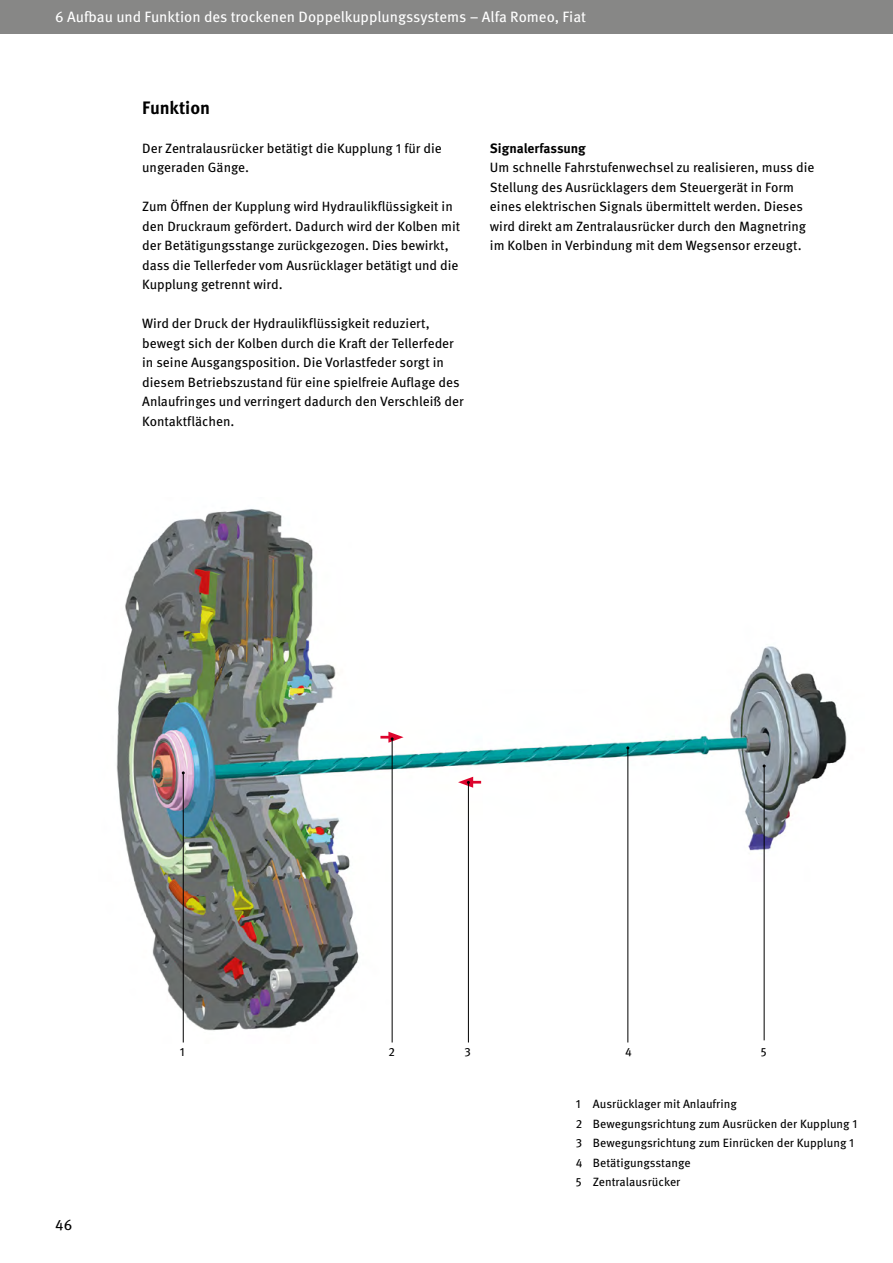
<style>
.page{position:relative;width:893px;height:1263px;background:#fff}
.page>*{position:absolute;margin:0;border:0;box-sizing:border-box;transform-origin:0 0}
.t1{font:700 18px "Meta OT";color:#000}
.t2{font:15px "Meta OT";color:#fff}
.t3{font:15px "Meta OT";color:#000}
.t4{font:13.5px/19.5px "Meta OT";color:#000}
.t5{font:700 13.5px "Meta OT";letter-spacing:-.005em;color:#000}
.t6{font:12px/19.5px "Meta OT";color:#000}
</style>
<div class="page">
<div style="left:0;top:0;width:893px;height:34px;background:#878786"></div>
<img style="left:116px;top:509px;width:731px;height:534px">
<hr style="left:183px;top:773px;width:1px;height:269px;background:#000">
<hr style="left:392px;top:739px;width:1px;height:303px;background:#000">
<svg style="left:380px;top:732px;width:24px;height:11px"></svg>
<hr style="left:468px;top:782px;width:1px;height:260px;background:#000">
<svg style="left:458px;top:777px;width:23px;height:11px"></svg>
<hr style="left:627px;top:748px;width:1px;height:294px;background:#000">
<hr style="left:764px;top:766px;width:1px;height:274px;background:#000">
<p class="t2" style="left:55px;top:8px;width:532px">6 Aufbau und Funktion des trockenen Doppelkupplungssystems – Alfa Romeo, Fiat</p>
<h1 class="t1" style="left:142px;top:96px;width:69px">Funktion</h1>
<p class="t4" style="left:142px;top:139px;width:301px">Der Zentralausrücker betätigt die Kupplung 1 für die ungeraden Gänge.</p>
<p class="t4" style="left:142px;top:197px;width:319px">Zum Öffnen der Kupplung wird Hydraulikflüssigkeit in den Druckraum gefördert. Dadurch wird der Kolben mit der Betätigungsstange zurückgezogen. Dies bewirkt, dass die Tellerfeder vom Ausrücklager betätigt und die Kupplung getrennt wird.</p>
<p class="t4" style="left:142px;top:314px;width:323px">Wird der Druck der Hydraulikflüssigkeit reduziert, bewegt sich der Kolben durch die Kraft der Tellerfeder in seine Ausgangsposition. Die Vorlastfeder sorgt in diesem Betriebszustand für eine spielfreie Auflage des Anlaufringes und verringert dadurch den Verschleiß der Kontaktflächen.</p>
<p class="t5" style="left:490px;top:139px;width:97px">Signalerfassung</p>
<p class="t4" style="left:490px;top:158px;width:326px">Um schnelle Fahrstufenwechsel zu realisieren, muss die Stellung des Ausrücklagers dem Steuergerät in Form eines elektrischen Signals übermittelt werden. Dieses wird direkt am Zentralausrücker durch den Magnetring im Kolben in Verbindung mit dem Wegsensor erzeugt.</p>
<p class="t6" style="left:180px;top:1042px;width:6px">1</p>
<p class="t6" style="left:388px;top:1042px;width:8px">2</p>
<p class="t6" style="left:465px;top:1042px;width:8px">3</p>
<p class="t6" style="left:625px;top:1042px;width:8px">4</p>
<p class="t6" style="left:761px;top:1042px;width:7px">5</p>
<p class="t3" style="left:55px;top:1215px;width:19px">46</p>
<p class="t6" style="left:576px;top:1095px;width:283px">1 Ausrücklager mit Anlaufring<br>2 Bewegungsrichtung zum Ausrücken der Kupplung 1<br>3 Bewegungsrichtung zum Einrücken der Kupplung 1<br>4 Betätigungsstange<br>5 Zentralausrücker</p>
</div>
